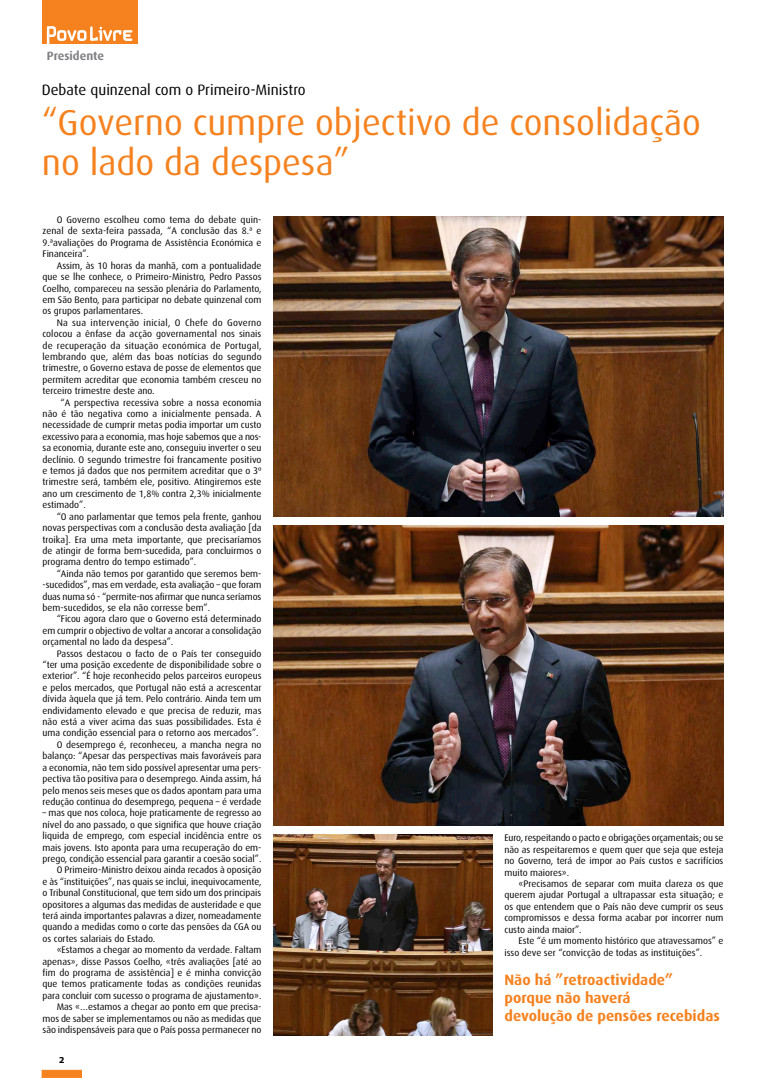
<style>
.page{position:relative;width:766px;height:1078px;background:#fff}
.page>*{position:absolute;margin:0;border:0;box-sizing:border-box;transform-origin:0 0}
.t1{font:36px/40px "Dax";color:#f5821f}
.t2{font:700 15px/18px "Dax";color:#f5821f}
.t3{font:15px "Dax";color:#000}
.t4{font:700 12px "Dax";color:#808184}
.t5{font:9.5px/11.4px "Dax";color:#000;text-align:justify}
.t6{font:700 8px "Verdana";color:#000}
</style>
<div class="page">
<div style="left:42px;top:1069px;width:40px;height:8px;background:#f5821f;border:1px solid #f5821f"></div>
<div style="left:43px;top:0;width:95px;height:44px;background:#f5821f"></div>
<svg style="left:47px;top:26px;width:85px;height:18px"></svg>
<img style="left:273px;top:525px;width:450px;height:300px">
<img style="left:273px;top:217px;width:450px;height:299px">
<img style="left:273px;top:834px;width:219px;height:201px">
<p class="t4" style="left:47px;top:49px;width:59px">Presidente</p>
<h2 class="t3" style="left:42px;top:81px;width:265px">Debate quinzenal com o Primeiro-Ministro</h2>
<h1 class="t1" style="left:42px;top:102px;width:660px">“Governo cumpre objectivo de consolidação no lado da despesa”</h1>
<p class="t5" style="left:43px;top:214px;width:220px;text-indent:14px">O Governo escolheu como tema do debate quin&shy;zenal de sexta-feira passada, “A conclusão das 8.ª e 9.ªavaliações do Programa de Assistência Económica e Financeira”.</p>
<p class="t5" style="left:43px;top:260px;width:220px;text-indent:14px">Assim, às 10 horas da manhã, com a pontualidade que se lhe conhece, o Primeiro-Ministro, Pedro Passos Coelho, compareceu na sessão plenária do Parlamento, em São Bento, para participar no debate quinzenal com os grupos parlamentares.</p>
<p class="t5" style="left:43px;top:317px;width:220px;text-indent:14px">Na sua intervenção inicial, O Chefe do Governo colocou a ênfase da acção governamental nos sinais de recuperação da situação económica de Portugal, lembrando que, além das boas notícias do segundo trimestre, o Governo estava de posse de elementos que permitem acreditar que economia também cresceu no terceiro trimestre deste ano.</p>
<p class="t5" style="left:43px;top:396px;width:220px;text-indent:18px">“A perspectiva recessiva sobre a nossa economia não é tão negativa como a inicialmente pensada. A necessidade de cumprir metas podia importar um custo excessivo para a economia, mas hoje sabemos que a nos&shy;sa economia, durante este ano, conseguiu inverter o seu declínio. O segundo trimestre foi francamente positivo e temos já dados que nos permitem acreditar que o 3º trimestre será, também ele, positivo. Atingiremos este ano um crescimento de 1,8% contra 2,3% inicialmente estimado”.</p>
<p class="t5" style="left:43px;top:510px;width:220px;text-indent:14px">“O ano parlamentar que temos pela frente, ganhou novas perspectivas com a conclusão desta avaliação [da troika]. Era uma meta importante, que precisaríamos de atingir de forma bem-sucedida, para concluirmos o programa dentro do tempo estimado”.</p>
<p class="t5" style="left:43px;top:567px;width:220px;text-indent:14px">“Ainda não temos por garantido que seremos bem--sucedidos”, mas em verdade, esta avaliação – que foram duas numa só - “permite-nos afirmar que nunca seríamos bem-sucedidos, se ela não corresse bem”.</p>
<p class="t5" style="left:43px;top:613px;width:220px;text-indent:14px">“Ficou agora claro que o Governo está determinado em cumprir o objectivo de voltar a ancorar a consolidação orçamental no lado da despesa”.</p>
<p class="t5" style="left:57px;top:647px;width:206px">Passos destacou o facto de o País ter conseguido</p>
<p class="t5" style="left:43px;top:659px;width:220px">“ter uma posição excedente de disponibilidade sobre o</p>
<p class="t5" style="left:43px;top:670px;width:220px">exterior”. “É hoje reconhecido pelos parceiros europeus</p>
<p class="t5" style="left:43px;top:681px;width:220px">e pelos mercados, que Portugal não está a acrescentar</p>
<p class="t5" style="left:43px;top:693px;width:220px">dívida àquela que já tem. Pelo contrário. Ainda tem um</p>
<p class="t5" style="left:43px;top:704px;width:220px">endividamento elevado e que precisa de reduzir, mas</p>
<p class="t5" style="left:43px;top:716px;width:220px">não está a viver acima das suas possibilidades. Esta é</p>
<p class="t5" style="left:43px;top:727px;width:217px">uma condição essencial para o retorno aos mercados”.</p>
<p class="t5" style="left:57px;top:738px;width:206px">O desemprego é, reconheceu, a mancha negra no</p>
<p class="t5" style="left:43px;top:750px;width:220px">balanço: “Apesar das perspectivas mais favoráveis para</p>
<p class="t5" style="left:43px;top:761px;width:220px">a economia, não tem sido possível apresentar uma pers-</p>
<p class="t5" style="left:43px;top:773px;width:220px">pectiva tão positiva para o desemprego. Ainda assim, há</p>
<p class="t5" style="left:43px;top:784px;width:220px">pelo menos seis meses que os dados apontam para uma</p>
<p class="t5" style="left:43px;top:795px;width:220px">redução continua do desemprego, pequena – é verdade</p>
<p class="t5" style="left:43px;top:807px;width:220px">– mas que nos coloca, hoje praticamente de regresso ao</p>
<p class="t5" style="left:43px;top:818px;width:220px">nível do ano passado, o que significa que houve criação</p>
<p class="t5" style="left:43px;top:830px;width:220px">liquida de emprego, com especial incidência entre os</p>
<p class="t5" style="left:43px;top:841px;width:220px">mais jovens. Isto aponta para uma recuperação do em-</p>
<p class="t5" style="left:43px;top:852px;width:220px">prego, condição essencial para garantir a coesão social”.</p>
<p class="t5" style="left:57px;top:864px;width:206px">O Primeiro-Ministro deixou ainda recados à oposição</p>
<p class="t5" style="left:43px;top:875px;width:220px">e às “instituições”, nas quais se inclui, inequivocamente,</p>
<p class="t5" style="left:43px;top:887px;width:220px">o Tribunal Constitucional, que tem sido um dos principais</p>
<p class="t5" style="left:43px;top:898px;width:220px">opositores a algumas das medidas de austeridade e que</p>
<p class="t5" style="left:43px;top:909px;width:220px">terá ainda importantes palavras a dizer, nomeadamente</p>
<p class="t5" style="left:43px;top:921px;width:220px">quando a medidas como o corte das pensões da CGA ou</p>
<p class="t5" style="left:43px;top:932px;width:114px">os cortes salariais do Estado.</p>
<p class="t5" style="left:57px;top:944px;width:206px">«Estamos a chegar ao momento da verdade. Faltam</p>
<p class="t5" style="left:43px;top:955px;width:220px">apenas», disse Passos Coelho, «três avaliações [até ao</p>
<p class="t5" style="left:43px;top:966px;width:220px">fim do programa de assistência] e é minha convicção</p>
<p class="t5" style="left:43px;top:978px;width:220px">que temos praticamente todas as condições reunidas</p>
<p class="t5" style="left:43px;top:989px;width:220px">para concluir com sucesso o programa de ajustamento».</p>
<p class="t5" style="left:57px;top:1001px;width:206px">Mas «…estamos a chegar ao ponto em que precisa-</p>
<p class="t5" style="left:43px;top:1012px;width:220px">mos de saber se implementamos ou não as medidas que</p>
<p class="t5" style="left:43px;top:1023px;width:220px">são indispensáveis para que o País possa permanecer no</p>
<p class="t5" style="left:504px;top:832px;width:220px">Euro, respeitando o pacto e obrigações orçamentais; ou se não as respeitaremos e quem quer que seja que esteja no Governo, terá de impor ao País custos e sacrifícios muito maiores».</p>
<p class="t5" style="left:504px;top:877px;width:220px;text-indent:14px">«Precisamos de separar com muita clareza os que querem ajudar Portugal a ultrapassar esta situação; e os que entendem que o País não deve cumprir os seus compromissos e dessa forma acabar por incorrer num custo ainda maior”.</p>
<p class="t5" style="left:504px;top:934px;width:220px;text-indent:14px">Este “é um momento histórico que atravessamos” e isso deve ser “convicção de todas as instituições”.</p>
<h2 class="t2" style="left:504px;top:970px;width:217px">Não há ”retroactividade” porque não haverá<br>devolução de pensões recebidas</h2>
<p class="t6" style="left:59px;top:1054px;width:7px">2</p>
</div>
